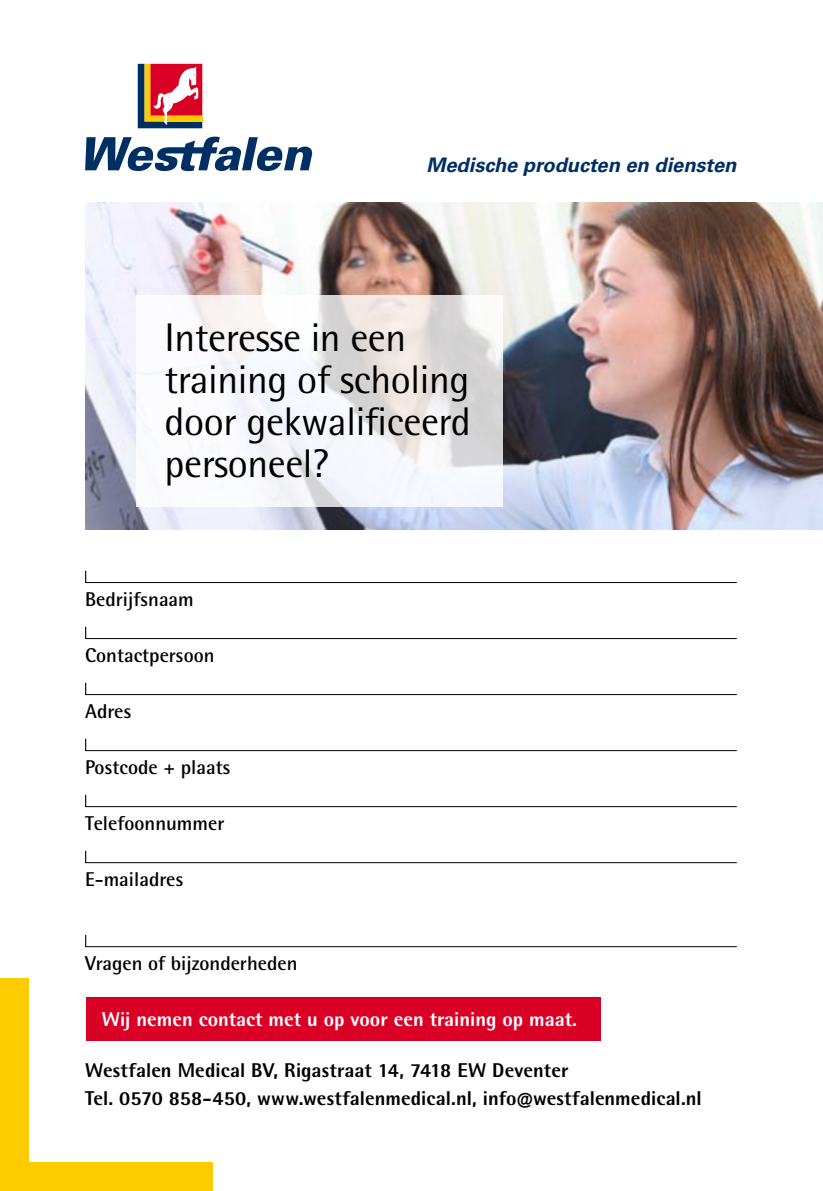
<style>
.page{position:relative;width:823px;height:1191px;background:#fff}
.page>*{position:absolute;margin:0;border:0;box-sizing:border-box;transform-origin:0 0}
.t1{font:40px/42px "Rotis Semi Sans Pro";letter-spacing:-.01em;color:#000}
.t2{font:800 20px/28px "Rotis Semi Sans Pro";color:#000}
.t3{font:700 20px "Rotis Semi Sans Pro";color:#000}
.t4{font:800 20px "Rotis Semi Sans Pro";color:#fff}
.t5{font:italic 700 20px "Univers LT Std";color:#002f63}
</style>
<div class="page">
<div style="left:86px;top:997px;width:514px;height:44px;background:#da0025"></div>
<svg style="left:138px;top:64px;width:64px;height:64px"></svg>
<svg style="left:85px;top:137px;width:227px;height:34px"></svg>
<hr style="left:85px;top:582px;width:651px;height:1px;background:#000">
<svg style="left:85px;top:571px;width:109px;height:12px"></svg>
<hr style="left:85px;top:638px;width:651px;height:1px;background:#000">
<svg style="left:85px;top:627px;width:129px;height:12px"></svg>
<hr style="left:85px;top:694px;width:651px;height:1px;background:#000">
<svg style="left:85px;top:683px;width:46px;height:12px"></svg>
<hr style="left:85px;top:750px;width:651px;height:1px;background:#000">
<svg style="left:85px;top:739px;width:145px;height:12px"></svg>
<hr style="left:85px;top:806px;width:651px;height:1px;background:#000">
<svg style="left:85px;top:795px;width:139px;height:12px"></svg>
<hr style="left:85px;top:862px;width:651px;height:1px;background:#000">
<svg style="left:85px;top:851px;width:98px;height:12px"></svg>
<hr style="left:85px;top:946px;width:651px;height:1px;background:#000">
<svg style="left:85px;top:935px;width:212px;height:12px"></svg>
<div style="left:0;top:978px;width:28px;height:213px;background:#fecc00"></div>
<div style="left:0;top:1162px;width:213px;height:29px;background:#fecc00"></div>
<img style="left:85px;top:203px;width:737px;height:326px">
<svg style="left:136px;top:295px;width:366px;height:211px;fill:#f5f6fb"></svg>
<p class="t5" style="left:426px;top:154px;width:311px">Medische producten en diensten</p>
<h1 class="t1" style="left:164px;top:317px;width:307px">Interesse in een training of scholing door gekwalificeerd personeel?</h1>
<p class="t3" style="left:85px;top:586px;width:110px">Bedrijfsnaam</p>
<p class="t3" style="left:85px;top:642px;width:131px">Contactpersoon</p>
<p class="t3" style="left:85px;top:698px;width:48px">Adres</p>
<p class="t3" style="left:85px;top:754px;width:147px">Postcode + plaats</p>
<p class="t3" style="left:85px;top:810px;width:141px">Telefoonnummer</p>
<p class="t3" style="left:85px;top:866px;width:100px">E-mailadres</p>
<p class="t3" style="left:85px;top:950px;width:214px">Vragen of bijzonderheden</p>
<p class="t4" style="left:102px;top:1006px;width:476px">Wij nemen contact met u op voor een training op maat.</p>
<p class="t2" style="left:85px;top:1056px;width:618px">Westfalen Medical BV, Rigastraat 14, 7418 EW Deventer<br>Tel. 0570 858-450, www.westfalenmedical.nl, info@westfalenmedical.nl</p>
</div>
